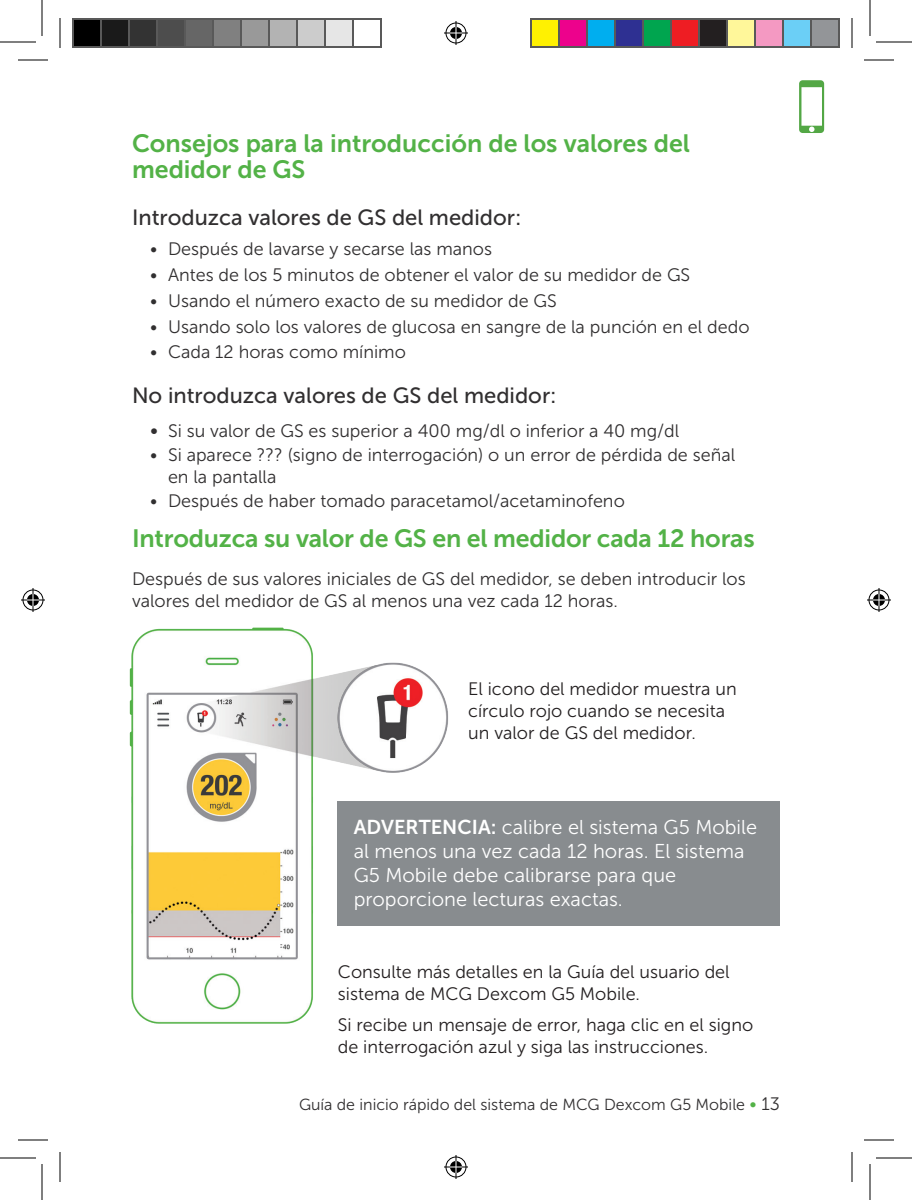
<style>
.page{position:relative;width:912px;height:1200px;background:#fff}
.page>*{position:absolute;margin:0;border:0;box-sizing:border-box;transform-origin:0 0}
.t1{font:25px/26px "Museo Sans 700";color:#53b247}
.t2{font:22px "Museo Sans 500";color:#312f30}
.t3{font:20px/24px "Museo Sans 300";color:#fff}
.t4{font:18px/22px "Museo Sans 300";color:#312f30}
.t5{font:18px/22px "Museo Sans 300";color:#231f20}
.t6{font:16px "Museo Sans 300";color:#312f30}
.s1{font-size:20px}
.s2{font-family:"Museo Sans 700"}
.s3{font-size:18px;color:#53b247}
.s4{font-size:18px}
</style>
<div class="page">
<svg style="left:799px;top:80px;width:25px;height:53px"></svg>
<img style="left:129px;top:627px;width:319px;height:397px">
<div style="left:338px;top:801px;width:442px;height:125px;background:#888c8f"></div>
<hr style="left:18px;top:60px;width:30px;height:1px;background:#000">
<hr style="left:864px;top:60px;width:30px;height:1px;background:#000">
<hr style="left:18px;top:1140px;width:30px;height:1px;background:#000">
<hr style="left:864px;top:1140px;width:30px;height:1px;background:#000">
<hr style="left:60px;top:18px;width:1px;height:30px;background:#000">
<hr style="left:60px;top:1152px;width:1px;height:30px;background:#000">
<hr style="left:852px;top:18px;width:1px;height:30px;background:#000">
<hr style="left:852px;top:1152px;width:1px;height:30px;background:#000">
<hr style="left:0;top:42px;width:36px;height:1px;background:#000">
<hr style="left:876px;top:42px;width:36px;height:1px;background:#000">
<hr style="left:0;top:1158px;width:36px;height:1px;background:#000">
<hr style="left:876px;top:1158px;width:36px;height:1px;background:#000">
<hr style="left:42px;top:0;width:1px;height:36px;background:#000">
<hr style="left:42px;top:1164px;width:1px;height:36px;background:#000">
<hr style="left:870px;top:0;width:1px;height:36px;background:#000">
<hr style="left:870px;top:1164px;width:1px;height:36px;background:#000">
<svg style="left:444px;top:21px;width:24px;height:24px"></svg>
<svg style="left:444px;top:1155px;width:24px;height:24px"></svg>
<svg style="left:21px;top:588px;width:24px;height:24px"></svg>
<svg style="left:867px;top:588px;width:24px;height:24px"></svg>
<div style="left:73px;top:19px;width:28px;height:28px;background:#000"></div>
<div style="left:72px;top:18px;width:30px;height:30px;border:2px solid #595959"></div>
<div style="left:101px;top:19px;width:28px;height:28px;background:#1a1a1a"></div>
<div style="left:100px;top:18px;width:30px;height:30px;border:2px solid #595959"></div>
<div style="left:129px;top:19px;width:28px;height:28px;background:#333"></div>
<div style="left:128px;top:18px;width:30px;height:30px;border:2px solid #595959"></div>
<div style="left:157px;top:19px;width:28px;height:28px;background:#4d4d4d"></div>
<div style="left:156px;top:18px;width:30px;height:30px;border:2px solid #595959"></div>
<div style="left:185px;top:19px;width:28px;height:28px;background:#666"></div>
<div style="left:184px;top:18px;width:30px;height:30px;border:2px solid #595959"></div>
<div style="left:213px;top:19px;width:28px;height:28px;background:#808080"></div>
<div style="left:212px;top:18px;width:30px;height:30px;border:2px solid #595959"></div>
<div style="left:241px;top:19px;width:28px;height:28px;background:#999"></div>
<div style="left:240px;top:18px;width:30px;height:30px;border:2px solid #595959"></div>
<div style="left:269px;top:19px;width:28px;height:28px;background:#b3b3b3"></div>
<div style="left:268px;top:18px;width:30px;height:30px;border:2px solid #595959"></div>
<div style="left:297px;top:19px;width:28px;height:28px;background:#ccc"></div>
<div style="left:296px;top:18px;width:30px;height:30px;border:2px solid #595959"></div>
<div style="left:325px;top:19px;width:28px;height:28px;background:#e6e6e6"></div>
<div style="left:324px;top:18px;width:30px;height:30px;border:2px solid #595959"></div>
<div style="left:352px;top:18px;width:30px;height:30px;border:2px solid #595959"></div>
<div style="left:531px;top:19px;width:28px;height:28px;background:#fff101"></div>
<div style="left:530px;top:18px;width:30px;height:30px;border:2px solid #595959"></div>
<div style="left:559px;top:19px;width:28px;height:28px;background:#ed028c"></div>
<div style="left:558px;top:18px;width:30px;height:30px;border:2px solid #595959"></div>
<div style="left:587px;top:19px;width:28px;height:28px;background:#00aeef"></div>
<div style="left:586px;top:18px;width:30px;height:30px;border:2px solid #595959"></div>
<div style="left:615px;top:19px;width:28px;height:28px;background:#2e3092"></div>
<div style="left:614px;top:18px;width:30px;height:30px;border:2px solid #595959"></div>
<div style="left:643px;top:19px;width:28px;height:28px;background:#00a54f"></div>
<div style="left:642px;top:18px;width:30px;height:30px;border:2px solid #595959"></div>
<div style="left:671px;top:19px;width:28px;height:28px;background:#ee1d23"></div>
<div style="left:670px;top:18px;width:30px;height:30px;border:2px solid #595959"></div>
<div style="left:699px;top:19px;width:28px;height:28px;background:#231f20"></div>
<div style="left:698px;top:18px;width:30px;height:30px;border:2px solid #595959"></div>
<div style="left:727px;top:19px;width:28px;height:28px;background:#fff79a"></div>
<div style="left:726px;top:18px;width:30px;height:30px;border:2px solid #595959"></div>
<div style="left:755px;top:19px;width:28px;height:28px;background:#f499c2"></div>
<div style="left:754px;top:18px;width:30px;height:30px;border:2px solid #595959"></div>
<div style="left:783px;top:19px;width:28px;height:28px;background:#6bcff6"></div>
<div style="left:782px;top:18px;width:30px;height:30px;border:2px solid #595959"></div>
<div style="left:811px;top:19px;width:28px;height:28px;background:#939598"></div>
<div style="left:810px;top:18px;width:30px;height:30px;border:2px solid #595959"></div>
<h1 class="t1" style="left:132px;top:130px;width:560px">Consejos para la introducción de los valores del medidor de GS</h1>
<p class="t2" style="left:132px;top:205px;width:391px">Introduzca valores de GS del medidor:</p>
<p class="t4" style="left:150px;top:237px;width:344px">• Después de lavarse y secarse las manos</p>
<p class="t4" style="left:150px;top:263px;width:542px">• Antes de los 5 minutos de obtener el valor de su medidor de GS</p>
<p class="t4" style="left:150px;top:289px;width:408px">• Usando el número exacto de su medidor de GS</p>
<p class="t4" style="left:150px;top:315px;width:601px">• Usando solo los valores de glucosa en sangre de la punción en el dedo</p>
<p class="t4" style="left:150px;top:341px;width:257px">• Cada 12 horas como mínimo</p>
<p class="t2" style="left:132px;top:384px;width:426px">No introduzca valores de GS del medidor:</p>
<p class="t4" style="left:150px;top:420px;width:531px"><span class="s1">•</span> Si su valor de GS es superior a 400 mg/dl o inferior a 40 mg/dl</p>
<p class="t4" style="left:168px;top:444px;width:569px;text-indent:-18px">• Si aparece ??? (signo de interrogación) o un error de pérdida de señal en la pantalla</p>
<p class="t4" style="left:150px;top:490px;width:476px">• Después de haber tomado paracetamol/acetaminofeno</p>
<h1 class="t1" style="left:132px;top:525px;width:624px">Introduzca su valor de GS en el medidor cada 12 horas</h1>
<p class="t4" style="left:132px;top:568px;width:615px">Después de sus valores iniciales de GS del medidor, se deben introducir los valores del medidor de GS al menos una vez cada 12 horas.</p>
<p class="t5" style="left:468px;top:678px;width:270px">El icono del medidor muestra un círculo rojo cuando se necesita un valor de GS del medidor.</p>
<p class="t3" style="left:354px;top:815px;width:405px"><span class="s2">ADVERTENCIA:</span> calibre el sistema G5 Mobile al menos una vez cada 12 horas. El sistema G5 Mobile debe calibrarse para que proporcione lecturas exactas.</p>
<p class="t5" style="left:338px;top:961px;width:393px">Consulte más detalles en la Guía del usuario del sistema de MCG Dexcom G5 Mobile.</p>
<p class="t5" style="left:338px;top:1014px;width:417px">Si recibe un mensaje de error, haga clic en el signo de interrogación azul y siga las instrucciones.</p>
<p class="t6" style="left:299px;top:1095px;width:482px">Guía de inicio rápido del sistema de MCG Dexcom G5 Mobile <span class="s3">•</span> <span class="s4">13</span></p>
</div>
